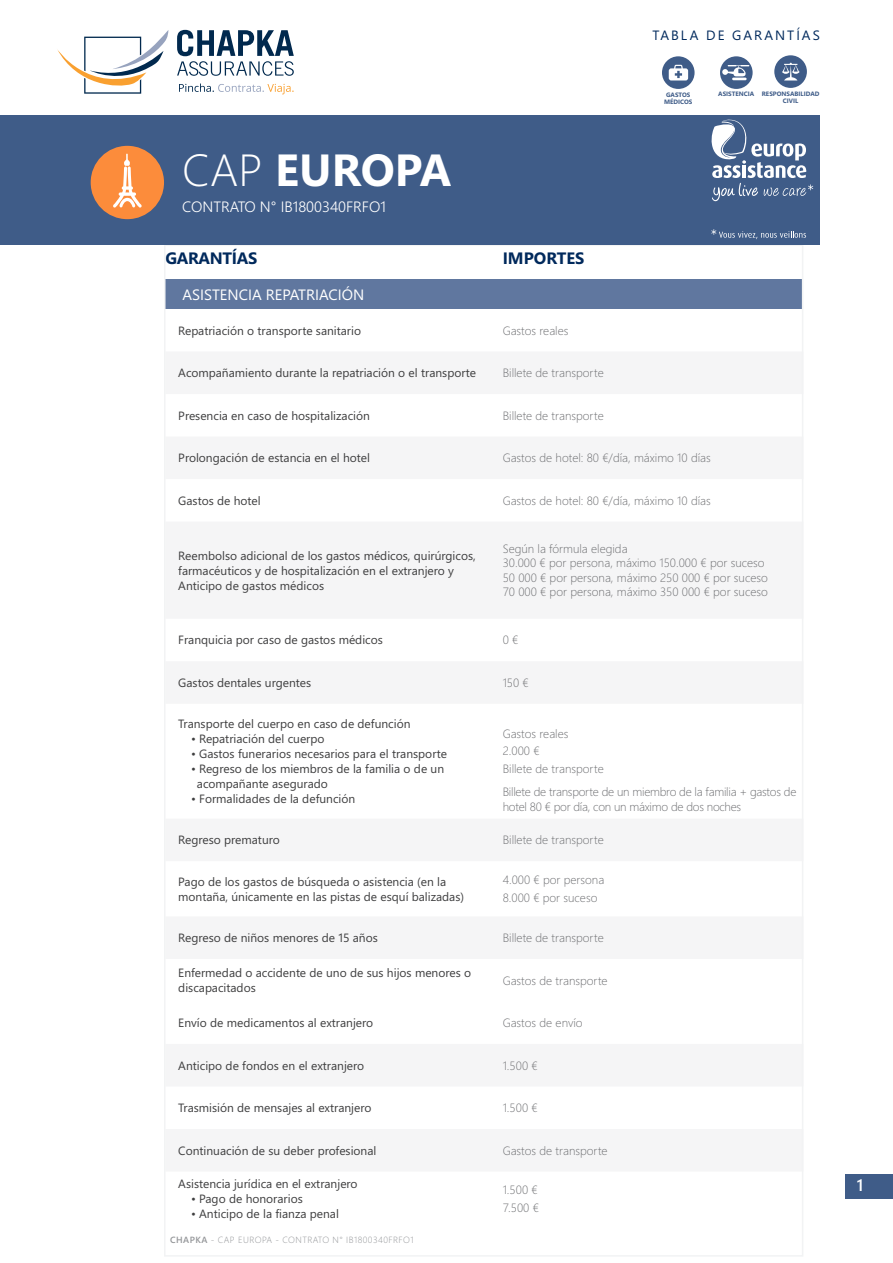
<style>
.page{position:relative;width:893px;height:1263px;background:#fff}
.page>*{position:absolute;margin:0;border:0;box-sizing:border-box;transform-origin:0 0}
.t1{font:700 45px "Segoe WP";color:#fff}
.TITRE_RUBRIQUE{font:700 16.5px "Segoe WP";letter-spacing:-.02em;color:#00295c}
.TITRE_RUBRIQUE-2{font:700 16.5px "Segoe WP";color:#00295c}
.t2{font:600 16.5px "Segoe WP";color:#fff}
.t3{font:300 15px "Segoe WP";color:#fff}
.Liste_Standard{font:15px "Segoe WP";color:#fff}
.t4{font:13.5px "Segoe WP";letter-spacing:.15em;color:#00295c}
.Liste_Standard-2{font:12px/15px "Segoe WP";color:#3e3e3f}
.Liste_Standard-3{font:300 12px "Segoe WP";color:#6c6d70}
.Liste_Standard-4{font:300 12px/15px "Segoe WP";letter-spacing:-.02em;color:#6c6d70}
.t5{font:300 9px "Segoe WP";letter-spacing:.05em;color:#939598}
.Titre_Paragraphe{font:700 6.3px/6.9px "Segoe WP";color:#3f5c88;text-align:center}
.s1{font-weight:300}
.s2{font-weight:600}
</style>
<div class="page">
<div style="left:845px;top:1174px;width:48px;height:24px;background:#3f5c88"></div>
<div style="left:166px;top:279px;width:637px;height:30px;background:#60779f"></div>
<div style="left:0;top:115px;width:820px;height:129px;background:#3f5c88"></div>
<div style="left:91px;top:146px;width:73px;height:73px;background:#fc8c3b;border-radius:50%"></div>
<svg style="left:113px;top:154px;width:29px;height:54px"></svg>
<div style="left:720px;top:56px;width:33px;height:33px;background:#3f5c88;border-radius:50%"></div>
<svg style="left:722px;top:65px;width:28px;height:15px"></svg>
<svg style="left:662px;top:56px;width:33px;height:33px"></svg>
<svg style="left:669px;top:65px;width:19px;height:15px"></svg>
<div style="left:774px;top:55px;width:33px;height:33px;background:#3f5c88;border-radius:50%"></div>
<svg style="left:782px;top:63px;width:18px;height:18px"></svg>
<svg style="left:57px;top:30px;width:111px;height:64px"></svg>
<svg style="left:177px;top:30px;width:117px;height:46px"></svg>
<svg style="left:179px;top:84px;width:115px;height:10px"></svg>
<svg style="left:711px;top:119px;width:102px;height:82px"></svg>
<svg style="left:711px;top:229px;width:95px;height:10px"></svg>
<p class="t4" style="left:652px;top:26px;width:169px">TABLA DE GARANTÍAS</p>
<p class="Titre_Paragraphe" style="left:664px;top:91px;width:30px">GASTOS<br>MÉDICOS</p>
<p class="Titre_Paragraphe" style="left:718px;top:90px;width:37px">ASISTENCIA</p>
<p class="Titre_Paragraphe" style="left:762px;top:90px;width:59px">RESPONSABILIDAD<br>CIVIL</p>
<p class="t1" style="left:182px;top:138px;width:271px"><span class="s1">CAP</span> EUROPA</p>
<p class="t3" style="left:182px;top:197px;width:206px">CONTRATO N° IB1800340FRFO1</p>
<p class="TITRE_RUBRIQUE" style="left:166px;top:246px;width:93px">GARANTÍAS</p>
<p class="TITRE_RUBRIQUE-2" style="left:503px;top:246px;width:83px">IMPORTES</p>
<p class="Liste_Standard" style="left:183px;top:284px;width:183px">ASISTENCIA REPATRIACIÓN</p>
<p class="Liste_Standard-2" style="left:178px;top:322px;width:184px">Repatriación o transporte sanitario</p>
<p class="Liste_Standard-3" style="left:503px;top:322px;width:67px">Gastos reales</p>
<p class="Liste_Standard-2" style="left:178px;top:365px;width:299px">Acompañamiento durante la repatriación o el transporte</p>
<p class="Liste_Standard-3" style="left:503px;top:365px;width:103px">Billete de transporte</p>
<p class="Liste_Standard-2" style="left:178px;top:407px;width:193px">Presencia en caso de hospitalización</p>
<p class="Liste_Standard-3" style="left:503px;top:407px;width:103px">Billete de transporte</p>
<p class="Liste_Standard-2" style="left:178px;top:450px;width:193px">Prolongación de estancia en el hotel</p>
<p class="Liste_Standard-3" style="left:503px;top:450px;width:210px">Gastos de hotel: 80 €/día, máximo 10 días</p>
<p class="Liste_Standard-2" style="left:178px;top:492px;width:84px">Gastos de hotel</p>
<p class="Liste_Standard-3" style="left:503px;top:492px;width:210px">Gastos de hotel: 80 €/día, máximo 10 días</p>
<p class="Liste_Standard-2" style="left:178px;top:547px;width:299px">Reembolso adicional de los gastos médicos, quirúrgicos, farmacéuticos y de hospitalización en el extranjero y<br>Anticipo de gastos médicos</p>
<p class="Liste_Standard-3" style="left:503px;top:540px;width:126px">Según la fórmula elegida</p>
<p class="Liste_Standard-3" style="left:503px;top:555px;width:263px">30.000 € por persona, máximo 150.000 € por suceso</p>
<p class="Liste_Standard-3" style="left:503px;top:569px;width:267px">50 000 € por persona, máximo 250 000 € por suceso</p>
<p class="Liste_Standard-3" style="left:503px;top:584px;width:267px">70 000 € por persona, máximo 350 000 € por suceso</p>
<p class="Liste_Standard-2" style="left:178px;top:632px;width:206px">Franquicia por caso de gastos médicos</p>
<p class="Liste_Standard-3" style="left:503px;top:632px;width:17px">0 €</p>
<p class="Liste_Standard-2" style="left:178px;top:674px;width:134px">Gastos dentales urgentes</p>
<p class="Liste_Standard-3" style="left:503px;top:674px;width:28px">150 €</p>
<p class="Liste_Standard-2" style="left:178px;top:716px;width:234px">Transporte del cuerpo en caso de defunción</p>
<p class="Liste_Standard-2" style="left:191px;top:731px;width:135px">• Repatriación del cuerpo</p>
<p class="Liste_Standard-2" style="left:191px;top:746px;width:258px">• Gastos funerarios necesarios para el transporte</p>
<p class="Liste_Standard-2" style="left:197px;top:761px;width:249px;text-indent:-6px">• Regreso de los miembros de la familia o de un acompañante asegurado</p>
<p class="Liste_Standard-2" style="left:191px;top:791px;width:166px">• Formalidades de la defunción</p>
<p class="Liste_Standard-3" style="left:503px;top:725px;width:67px">Gastos reales</p>
<p class="Liste_Standard-3" style="left:503px;top:742px;width:38px">2.000 €</p>
<p class="Liste_Standard-3" style="left:503px;top:760px;width:103px">Billete de transporte</p>
<p class="Liste_Standard-4" style="left:503px;top:784px;width:295px">Billete de transporte de un miembro de la familia + gastos de hotel 80 € por día, con un máximo de dos noches</p>
<p class="Liste_Standard-2" style="left:178px;top:832px;width:103px">Regreso prematuro</p>
<p class="Liste_Standard-3" style="left:503px;top:832px;width:103px">Billete de transporte</p>
<p class="Liste_Standard-2" style="left:178px;top:873px;width:287px">Pago de los gastos de búsqueda o asistencia (en la montaña, únicamente en las pistas de esquí balizadas)</p>
<p class="Liste_Standard-3" style="left:503px;top:872px;width:103px">4.000 € por persona</p>
<p class="Liste_Standard-3" style="left:503px;top:889px;width:96px">8.000 € por suceso</p>
<p class="Liste_Standard-2" style="left:178px;top:930px;width:201px">Regreso de niños menores de 15 años</p>
<p class="Liste_Standard-3" style="left:503px;top:929px;width:103px">Billete de transporte</p>
<p class="Liste_Standard-2" style="left:178px;top:965px;width:294px">Enfermedad o accidente de uno de sus hijos menores o discapacitados</p>
<p class="Liste_Standard-3" style="left:503px;top:972px;width:107px">Gastos de transporte</p>
<p class="Liste_Standard-2" style="left:178px;top:1015px;width:196px">Envío de medicamentos al extranjero</p>
<p class="Liste_Standard-3" style="left:503px;top:1014px;width:82px">Gastos de envío</p>
<p class="Liste_Standard-2" style="left:178px;top:1057px;width:187px">Anticipo de fondos en el extranjero</p>
<p class="Liste_Standard-3" style="left:503px;top:1057px;width:36px">1.500 €</p>
<p class="Liste_Standard-2" style="left:178px;top:1100px;width:195px">Trasmisión de mensajes al extranjero</p>
<p class="Liste_Standard-3" style="left:503px;top:1100px;width:36px">1.500 €</p>
<p class="Liste_Standard-2" style="left:178px;top:1142px;width:200px">Continuación de su deber profesional</p>
<p class="Liste_Standard-3" style="left:503px;top:1142px;width:107px">Gastos de transporte</p>
<p class="Liste_Standard-2" style="left:178px;top:1176px;width:181px">Asistencia jurídica en el extranjero</p>
<p class="Liste_Standard-2" style="left:191px;top:1191px;width:113px">• Pago de honorarios</p>
<p class="Liste_Standard-2" style="left:191px;top:1206px;width:149px">• Anticipo de la fianza penal</p>
<p class="Liste_Standard-3" style="left:503px;top:1182px;width:36px">1.500 €</p>
<p class="Liste_Standard-3" style="left:503px;top:1199px;width:38px">7.500 €</p>
<p class="t5" style="left:170px;top:1233px;width:245px"><span class="s2">CHAPKA</span> - CAP EUROPA - CONTRATO N° IB1800340FRFO1</p>
<h2 class="t2" style="left:857px;top:1174px;width:8px">1</h2>
</div>
